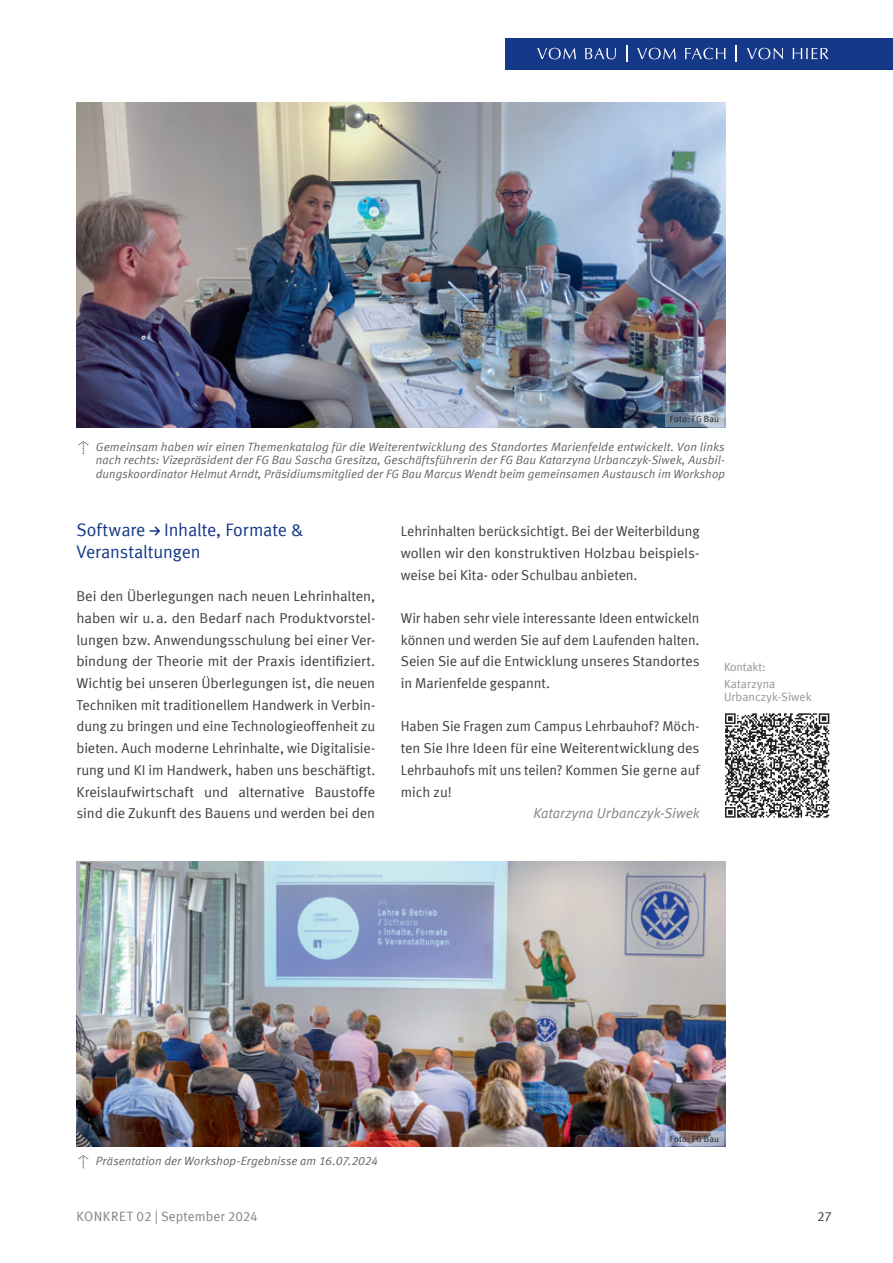
<style>
.page{position:relative;width:893px;height:1263px;background:#fff}
.page>*{position:absolute;margin:0;border:0;box-sizing:border-box;transform-origin:0 0}
.Fließtext{font:18px "Meta Normal LF";letter-spacing:-.005em;color:#153888}
.Fließtext-2{font:14.25px/21.8px "Meta Normal LF";letter-spacing:-.005em;color:#3e3e3f;text-align:justify}
.Fließtext-3{font:italic 14.25px "Meta Normal LF";letter-spacing:.005em;color:#808285}
.t1{font:13.5px "Meta Normal LF";letter-spacing:.01em;color:#808285}
.t2{font:13.5px "Meta Normal LF";color:#3e3e3f}
.Fließtext-4{font:italic 12px/13.5px "Meta Normal LF";letter-spacing:.01em;color:#636366;text-align:justify}
.Fließtext-5{font:12px "Meta Normal LF";letter-spacing:.005em;color:#939598}
.Fließtext-6{font:12px "Meta Normal LF";letter-spacing:-.015em;color:#939598}
.Fließtext-7{font:9px "Meta Normal LF";letter-spacing:.025em;color:#231f20}
.s1{font-family:"Meta Normal Italic Expert";font-style:normal;color:#3e3e3f}
</style>
<div class="page">
<svg style="left:149px;top:526px;width:11px;height:9px"></svg>
<svg style="left:725px;top:713px;width:104px;height:105px"></svg>
<img style="left:77px;top:102px;width:648px;height:326px">
<img style="left:77px;top:861px;width:648px;height:286px">
<svg style="left:666px;top:412px;width:58px;height:15px"></svg>
<svg style="left:666px;top:1131px;width:58px;height:15px"></svg>
<div style="left:505px;top:38px;width:388px;height:32px;background:#153888"></div>
<svg style="left:736px;top:45px;width:1px;height:17px"></svg>
<svg style="left:626px;top:45px;width:1px;height:17px"></svg>
<svg style="left:747px;top:48px;width:82px;height:11px"></svg>
<svg style="left:637px;top:48px;width:89px;height:11px"></svg>
<svg style="left:537px;top:48px;width:79px;height:11px"></svg>
<p class="Fließtext-7" style="left:670px;top:414px;width:51px">Foto: FG Bau</p>
<p class="Fließtext-4" style="left:96px;top:439px;width:631px;text-indent:-19px"><span class="s1">m</span> Gemeinsam haben wir einen Themenkatalog für die Weiterentwicklung des Standortes Marienfelde entwickelt. Von links nach rechts: Vizepräsident der FG Bau Sascha Gresitza, Geschäftsführerin der FG Bau Katarzyna Urbanczyk-Siwek, Ausbil&shy;dungskoordinator Helmut Arndt, Präsidiumsmitglied der FG Bau Marcus Wendt beim gemeinsamen Austausch im Workshop</p>
<p class="Fließtext" style="left:77px;top:520px;width:228px">Software Inhalte, Formate &amp;</p>
<p class="Fließtext" style="left:77px;top:541px;width:126px">Veranstaltungen</p>
<p class="Fließtext-2" style="left:77px;top:585px;width:300px">Bei den Überlegungen nach neuen Lehrinhalten, haben wir u.a. den Bedarf nach Produktvorstel&shy;lungen bzw. Anwendungsschulung bei einer Ver&shy;bindung der Theorie mit der Praxis identifiziert.<br>Wichtig bei unseren Überlegungen ist, die neuen Techniken mit traditionellem Handwerk in Verbin&shy;dung zu bringen und eine Technologieoffenheit zu bieten. Auch moderne Lehrinhalte, wie Digitalisie&shy;rung und KI im Handwerk, haben uns beschäftigt.<br>Kreislaufwirtschaft und alternative Baustoffe sind die Zukunft des Bauens und werden bei den</p>
<p class="Fließtext-2" style="left:401px;top:520px;width:300px">Lehrinhalten berücksichtigt. Bei der Weiterbildung wollen wir den konstruktiven Holzbau beispiels&shy;weise bei Kita- oder Schulbau anbieten.</p>
<p class="Fließtext-2" style="left:401px;top:607px;width:300px">Wir haben sehr viele interessante Ideen entwickeln können und werden Sie auf dem Laufenden halten.<br>Seien Sie auf die Entwicklung unseres Standortes in Marienfelde gespannt.</p>
<p class="Fließtext-2" style="left:401px;top:715px;width:300px">Haben Sie Fragen zum Campus Lehrbauhof? Möch&shy;ten Sie Ihre Ideen für eine Weiterentwicklung des Lehrbauhofs mit uns teilen? Kommen Sie gerne auf mich zu!</p>
<p class="Fließtext-3" style="left:533px;top:805px;width:168px">Katarzyna Urbanczyk-Siwek</p>
<p class="Fließtext-6" style="left:724px;top:660px;width:43px">Kontakt:</p>
<p class="Fließtext-5" style="left:724px;top:677px;width:53px">Katarzyna</p>
<p class="Fließtext-5" style="left:724px;top:690px;width:89px">Urbanczyk-Siwek</p>
<p class="Fließtext-4" style="left:77px;top:1153px;width:303px"><span class="s1">m</span> Präsentation der Workshop-Ergebnisse am 16.07.2024</p>
<p class="Fließtext-7" style="left:670px;top:1133px;width:51px">Foto: FG Bau</p>
<p class="t1" style="left:77px;top:1209px;width:183px">KONKRET 02 | September 2024</p>
<p class="t2" style="left:817px;top:1209px;width:16px">27</p>
</div>
